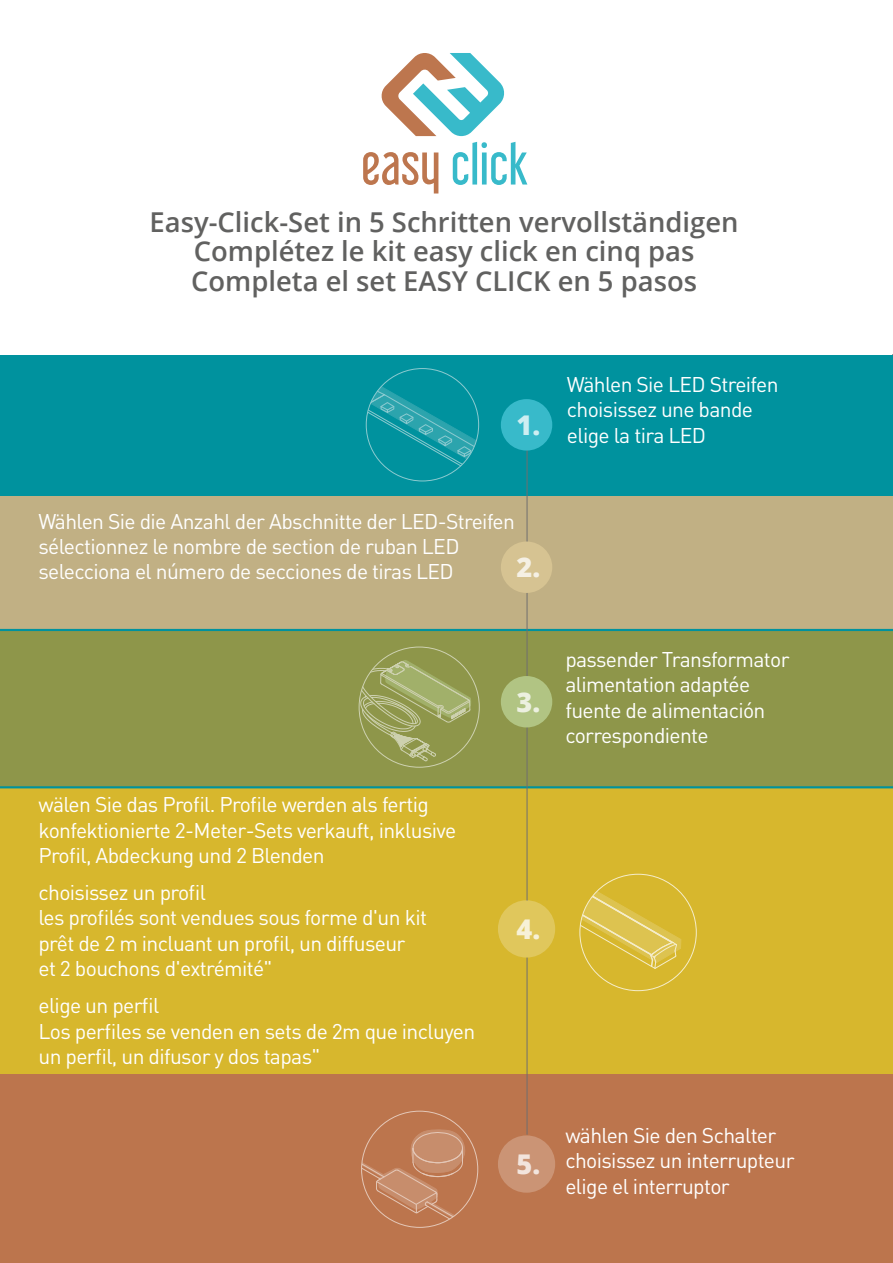
<style>
.page{position:relative;width:893px;height:1263px;background:#fff}
.page>*{position:absolute;margin:0;border:0;box-sizing:border-box;transform-origin:0 0}
.t1{font:600 27.45px/29.5px "Open Sans";color:#616160;text-align:center}
.t2{font:800 27.15px "Open Sans";color:rgb(255 255 255/.76)}
.t3{font:21px/25.3px "DIN Pro";letter-spacing:-.03em;color:#fff}
</style>
<div class="page">
<hr style="left:892px;top:354px;width:1px;height:909px;background:#000">
<div style="left:0;top:1069px;width:893px;height:194px;background:#bc754d"></div>
<div style="left:0;top:786px;width:893px;height:288px;background:#d7b72d"></div>
<div style="left:0;top:355px;width:893px;height:143px;background:#00929e"></div>
<div style="left:0;top:497px;width:893px;height:133px;background:#c1b084"></div>
<div style="left:0;top:629px;width:893px;height:159px;background:#8e964a"></div>
<hr style="left:527px;top:406px;width:1px;height:494px;background:#706f6f">
<hr style="left:527px;top:958px;width:1px;height:176px;background:#706f6f">
<div style="left:501px;top:399px;width:51px;height:51px;background:#38baca;border-radius:50%"></div>
<div style="left:501px;top:676px;width:51px;height:51px;background:#b1c483;border-radius:50%"></div>
<div style="left:501px;top:903px;width:51px;height:52px;background:#e0c75c;border-radius:50%"></div>
<div style="left:498px;top:900px;width:57px;height:57px;border:6px solid #fff;border-radius:50%"></div>
<div style="left:501px;top:1138px;width:51px;height:52px;background:#cb9475;border-radius:50%"></div>
<div style="left:498px;top:1135px;width:57px;height:58px;border:6px solid #fff;border-radius:50%"></div>
<div style="left:501px;top:541px;width:51px;height:52px;background:#d6c392;border-radius:50%"></div>
<svg style="left:581px;top:873px;width:100px;height:96px"></svg>
<svg style="left:362px;top:1129px;width:116px;height:98px"></svg>
<svg style="left:359px;top:650px;width:112px;height:112px"></svg>
<svg style="left:366px;top:369px;width:113px;height:112px"></svg>
<svg style="left:363px;top:152px;width:75px;height:41px"></svg>
<svg style="left:453px;top:142px;width:74px;height:43px"></svg>
<svg style="left:382px;top:53px;width:123px;height:83px"></svg>
<h1 class="t1" style="left:150px;top:207px;width:591px">Easy-Click-Set in 5 Schritten vervollständigen<br>Complétez le kit easy click en cinq pas<br>Completa el set EASY CLICK en 5 pasos</h1>
<p class="t2" style="left:516px;top:404px;width:25px">1.</p>
<p class="t3" style="left:38px;top:508px;width:478px">Wählen Sie die Anzahl der Abschnitte der LED-Streifen sélectionnez le nombre de section de ruban LED selecciona el número de secciones de tiras LED</p>
<p class="t2" style="left:516px;top:547px;width:25px">2.</p>
<p class="t3" style="left:567px;top:371px;width:213px">Wählen Sie LED Streifen choisissez une bande elige la tira LED</p>
<p class="t3" style="left:38px;top:791px;width:419px">wälen Sie das Profil. Profile werden als fertig konfektionierte 2-Meter-Sets verkauft, inklusive<br>Profil, Abdeckung und 2 Blenden</p>
<p class="t3" style="left:38px;top:879px;width:390px">choisissez un profil<br>les profilés sont vendues sous forme d'un kit prêt de 2 m incluant un profil, un diffuseur et 2 bouchons d'extrémité"</p>
<p class="t3" style="left:38px;top:992px;width:438px">elige un perfil<br>Los perfiles se venden en sets de 2m que incluyen un perfil, un difusor y dos tapas"</p>
<p class="t2" style="left:516px;top:681px;width:25px">3.</p>
<p class="t3" style="left:565px;top:646px;width:226px">passender Transformator alimentation adaptée fuente de alimentación correspondiente</p>
<p class="t2" style="left:516px;top:908px;width:25px">4.</p>
<p class="t2" style="left:516px;top:1143px;width:25px">5.</p>
<p class="t3" style="left:565px;top:1122px;width:231px">wählen Sie den Schalter choisissez un interrupteur elige el interruptor</p>
</div>
